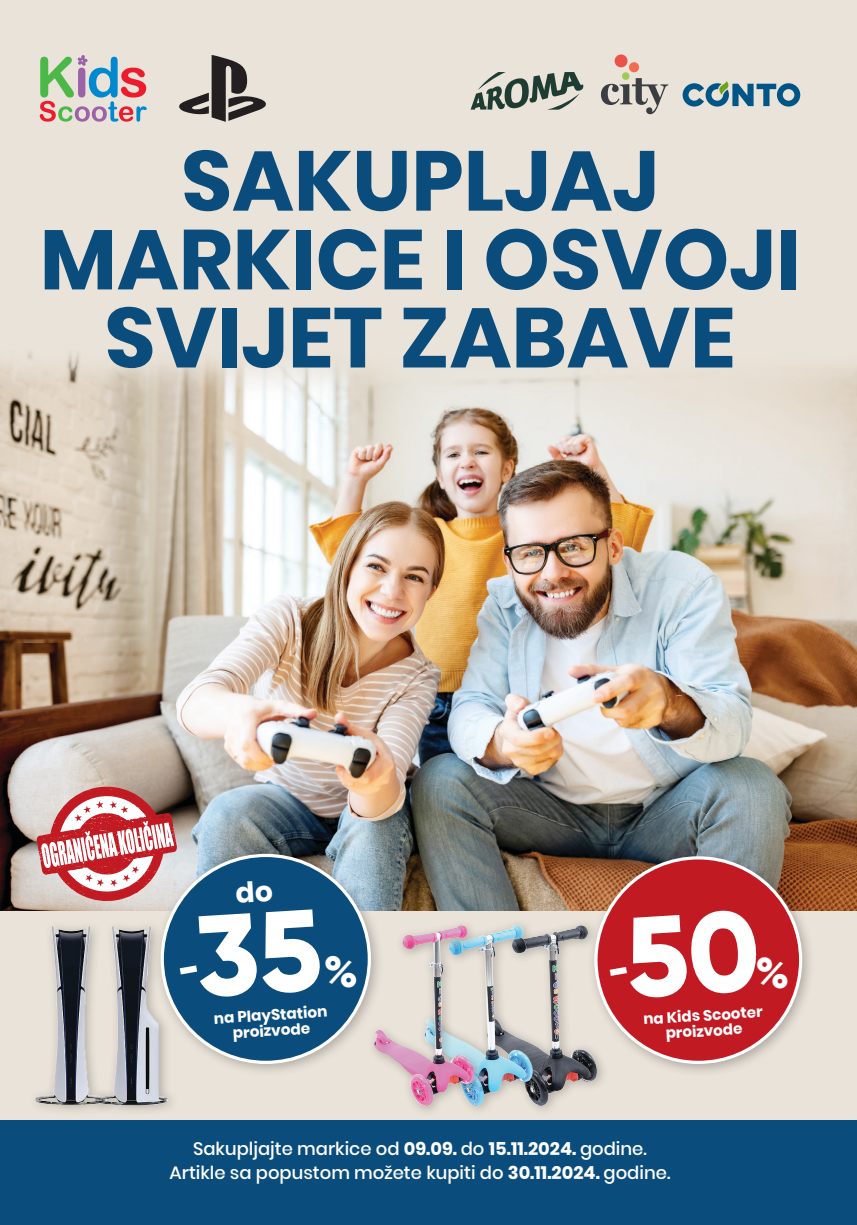
<style>
.page{position:relative;width:857px;height:1225px;background:#fff}
.page>*{position:absolute;margin:0;border:0;box-sizing:border-box;transform-origin:0 0}
.t1{font:700 84.6px "Poppins";color:#0a4d7d}
.t2{font:800 43.6px "Gilroy";color:#fff}
.t3{font:800 43px "Gilroy";color:#fff}
.t4{font:500 18px "Poppins";color:#fff}
.t5{font:700 15.2px "Poppins";color:#fff}
.t6{font:700 15px "Poppins";color:#fff}
.s1{font-weight:700}
</style>
<div class="page">
<img style="left:0;top:0;width:856px;height:911px">
<svg style="left:40px;top:55px;width:107px;height:67px;background:#b8b5b1"></svg>
<svg style="left:179px;top:55px;width:86px;height:67px;background:#9d9791"></svg>
<div style="left:153px;top:845px;width:231px;height:232px;background:#231f20;opacity:.3"></div>
<div style="left:162px;top:855px;width:207px;height:207px;background:#0a4d7d;border-radius:50%"></div>
<div style="left:586px;top:848px;width:229px;height:229px;background:#231f20;opacity:.3"></div>
<div style="left:595px;top:858px;width:205px;height:204px;background:#c11a22;border-radius:50%"></div>
<div style="left:480px;top:918px;width:128px;height:199px;background:#231f20;opacity:.3"></div>
<img style="left:544px;top:925px;width:52px;height:180px">
<div style="left:417px;top:918px;width:127px;height:199px;background:#231f20;opacity:.3"></div>
<img style="left:486px;top:925px;width:46px;height:180px">
<div style="left:367px;top:918px;width:119px;height:199px;background:#231f20;opacity:.3"></div>
<img style="left:374px;top:925px;width:100px;height:180px">
<div style="left:89px;top:919px;width:90px;height:198px;background:#231f20;opacity:.3"></div>
<img style="left:118px;top:925px;width:50px;height:180px">
<div style="left:28px;top:919px;width:90px;height:197px;background:#231f20;opacity:.3"></div>
<img style="left:34px;top:925px;width:74px;height:180px">
<div style="left:0;top:1120px;width:856px;height:105px;background:#0a4d7d"></div>
<svg style="left:470px;top:72px;width:113px;height:38px;background:#99a096"></svg>
<div style="left:621px;top:72px;width:8px;height:8px;background:#a0c956;border-radius:50%"></div>
<div style="left:628px;top:62px;width:10px;height:10px;background:#f26d50;border-radius:50%"></div>
<div style="left:614px;top:55px;width:13px;height:12px;background:#ea5347;border-radius:50%"></div>
<svg style="left:600px;top:78px;width:68px;height:36px;background:#b5b1ab"></svg>
<svg style="left:682px;top:81px;width:117px;height:26px;background:#7a9fae"></svg>
<svg style="left:37px;top:786px;width:140px;height:115px"></svg>
<p class="t1" style="left:181px;top:132px;width:479px">SAKUPLJAJ</p>
<p class="t1" style="left:40px;top:211px;width:761px">MARKICE I OSVOJI</p>
<p class="t1" style="left:104px;top:289px;width:632px">SVIJET ZABAVE</p>
<p class="t2" style="left:323px;top:944px;width:36px">%</p>
<p class="t5" style="left:213px;top:1010px;width:115px;rotate:-4deg">na PlayStation</p>
<p class="t5" style="left:232px;top:1024px;width:79px;rotate:-4deg">proizvode</p>
<p class="t3" style="left:755px;top:946px;width:35px">%</p>
<p class="t6" style="left:642px;top:1011px;width:121px;rotate:-4deg">na Kids Scooter</p>
<p class="t6" style="left:664px;top:1024px;width:78px;rotate:-4deg">proizvode</p>
<p class="t4" style="left:193px;top:1138px;width:455px">Sakupljajte markice od <span class="s1">09.09.</span> do <span class="s1">15.11.2024.</span> godine.</p>
<p class="t4" style="left:169px;top:1162px;width:502px">Artikle sa popustom možete kupiti do <span class="s1">30.11.2024.</span> godine.</p>
</div>
